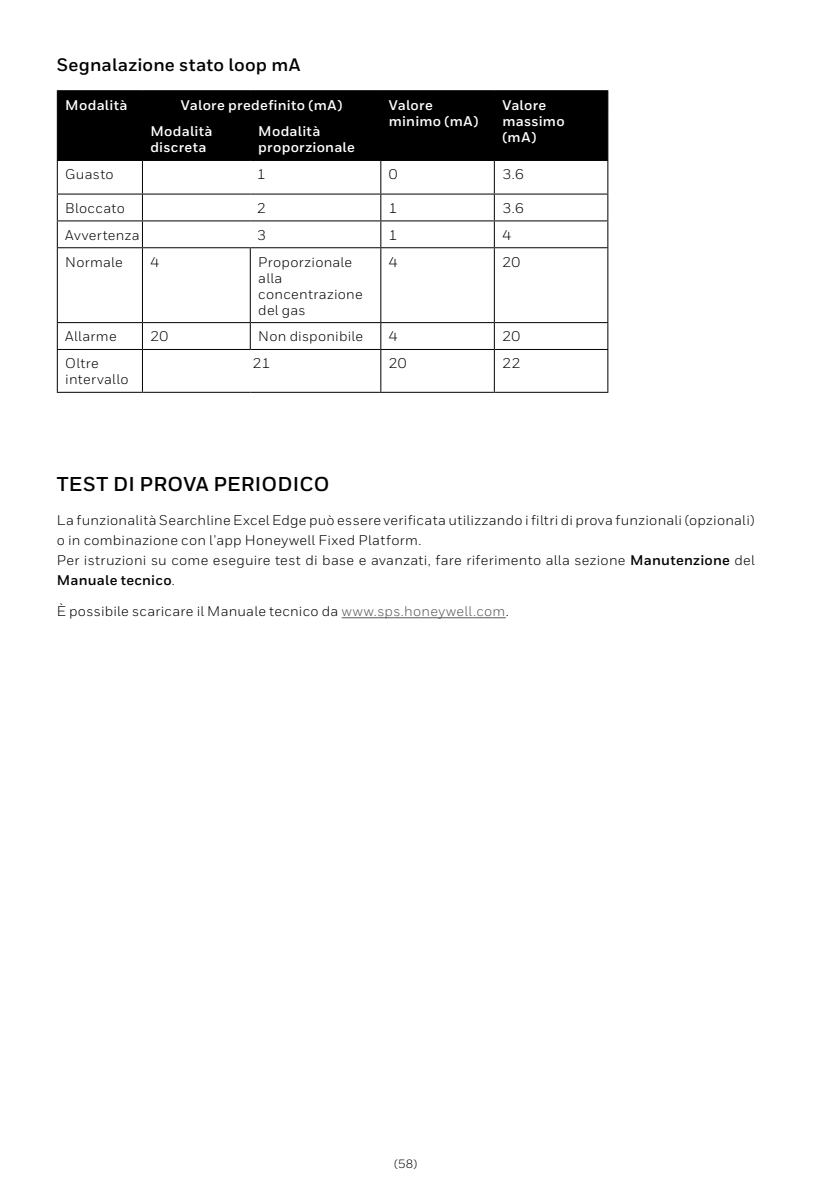
<style>
.page{position:relative;width:840px;height:1191px;background:#fff}
.page>*{position:absolute;margin:0;border:0;box-sizing:border-box;transform-origin:0 0}
.t1{font:700 20px "Honeywell Sans";letter-spacing:.005em;color:#000}
.t2{font:700 18px "Honeywell Sans";letter-spacing:.01em;color:#000}
.t3{font:14px/16px "Honeywell Sans";letter-spacing:.02em;color:#000}
.t4{font:700 14px/16px "Honeywell Sans";letter-spacing:.02em;color:#fff}
.t5{font:12px "Honeywell Sans";color:#000}
.s1{font-weight:700}
.s2{color:#58595b}
</style>
<div class="page">
<hr style="left:57px;top:90px;width:85px;height:1px;background:#000">
<hr style="left:142px;top:90px;width:108px;height:1px;background:#000">
<hr style="left:250px;top:90px;width:130px;height:1px;background:#000">
<hr style="left:380px;top:90px;width:114px;height:1px;background:#000">
<hr style="left:494px;top:90px;width:114px;height:1px;background:#000">
<div style="left:57px;top:91px;width:551px;height:69px;background:#000"></div>
<hr style="left:57px;top:118px;width:1px;height:42px;background:#000">
<hr style="left:142px;top:117px;width:108px;height:1px;background:#000">
<hr style="left:142px;top:118px;width:1px;height:42px;background:#000">
<hr style="left:250px;top:117px;width:131px;height:1px;background:#000">
<hr style="left:250px;top:118px;width:1px;height:42px;background:#000">
<hr style="left:380px;top:118px;width:1px;height:42px;background:#000">
<hr style="left:493px;top:118px;width:1px;height:42px;background:#000">
<hr style="left:607px;top:118px;width:1px;height:42px;background:#000">
<hr style="left:57px;top:160px;width:85px;height:1px;background:#000">
<hr style="left:57px;top:161px;width:1px;height:32px;background:#000">
<hr style="left:142px;top:160px;width:108px;height:1px;background:#000">
<hr style="left:142px;top:161px;width:1px;height:32px;background:#000">
<hr style="left:250px;top:160px;width:130px;height:1px;background:#000">
<hr style="left:380px;top:160px;width:114px;height:1px;background:#000">
<hr style="left:380px;top:161px;width:1px;height:32px;background:#000">
<hr style="left:494px;top:160px;width:114px;height:1px;background:#000">
<hr style="left:493px;top:161px;width:1px;height:32px;background:#000">
<hr style="left:607px;top:161px;width:1px;height:32px;background:#000">
<hr style="left:57px;top:193px;width:85px;height:1px;background:#000">
<hr style="left:142px;top:193px;width:108px;height:1px;background:#000">
<hr style="left:250px;top:193px;width:130px;height:1px;background:#000">
<hr style="left:380px;top:193px;width:114px;height:1px;background:#000">
<hr style="left:494px;top:193px;width:114px;height:1px;background:#000">
<hr style="left:57px;top:220px;width:85px;height:1px;background:#000">
<svg style="left:57px;top:194px;width:1px;height:53px"></svg>
<hr style="left:142px;top:220px;width:108px;height:1px;background:#000">
<svg style="left:142px;top:194px;width:1px;height:53px"></svg>
<hr style="left:250px;top:220px;width:130px;height:1px;background:#000">
<hr style="left:380px;top:220px;width:114px;height:1px;background:#000">
<svg style="left:380px;top:194px;width:1px;height:53px"></svg>
<hr style="left:494px;top:220px;width:114px;height:1px;background:#000">
<svg style="left:493px;top:194px;width:1px;height:53px"></svg>
<svg style="left:607px;top:194px;width:1px;height:53px"></svg>
<hr style="left:57px;top:247px;width:85px;height:1px;background:#000">
<hr style="left:57px;top:248px;width:1px;height:74px;background:#000">
<hr style="left:142px;top:247px;width:108px;height:1px;background:#000">
<hr style="left:142px;top:248px;width:1px;height:74px;background:#000">
<hr style="left:250px;top:247px;width:130px;height:1px;background:#000">
<hr style="left:250px;top:248px;width:1px;height:74px;background:#000">
<hr style="left:380px;top:247px;width:114px;height:1px;background:#000">
<hr style="left:380px;top:248px;width:1px;height:74px;background:#000">
<hr style="left:494px;top:247px;width:114px;height:1px;background:#000">
<hr style="left:493px;top:248px;width:1px;height:74px;background:#000">
<hr style="left:607px;top:248px;width:1px;height:74px;background:#000">
<hr style="left:57px;top:322px;width:85px;height:1px;background:#000">
<svg style="left:57px;top:323px;width:1px;height:26px"></svg>
<hr style="left:142px;top:322px;width:108px;height:1px;background:#000">
<svg style="left:142px;top:323px;width:1px;height:26px"></svg>
<hr style="left:250px;top:322px;width:130px;height:1px;background:#000">
<svg style="left:250px;top:323px;width:1px;height:26px"></svg>
<hr style="left:380px;top:322px;width:114px;height:1px;background:#000">
<svg style="left:380px;top:323px;width:1px;height:26px"></svg>
<hr style="left:494px;top:322px;width:114px;height:1px;background:#000">
<svg style="left:493px;top:323px;width:1px;height:26px"></svg>
<svg style="left:607px;top:323px;width:1px;height:26px"></svg>
<hr style="left:57px;top:349px;width:85px;height:1px;background:#000">
<hr style="left:57px;top:350px;width:1px;height:42px;background:#000">
<hr style="left:142px;top:349px;width:108px;height:1px;background:#000">
<hr style="left:142px;top:350px;width:1px;height:42px;background:#000">
<hr style="left:250px;top:349px;width:130px;height:1px;background:#000">
<hr style="left:380px;top:349px;width:114px;height:1px;background:#000">
<hr style="left:380px;top:350px;width:1px;height:42px;background:#000">
<hr style="left:494px;top:349px;width:114px;height:1px;background:#000">
<hr style="left:493px;top:350px;width:1px;height:42px;background:#000">
<hr style="left:607px;top:350px;width:1px;height:42px;background:#000">
<hr style="left:57px;top:392px;width:85px;height:1px;background:#000">
<hr style="left:142px;top:392px;width:108px;height:1px;background:#000">
<hr style="left:250px;top:392px;width:130px;height:1px;background:#000">
<hr style="left:380px;top:392px;width:114px;height:1px;background:#000">
<hr style="left:494px;top:392px;width:114px;height:1px;background:#000">
<hr style="left:341px;top:617px;width:164px;height:1px;background:#58595b">
<p class="t2" style="left:57px;top:53px;width:245px">Segnalazione stato loop mA</p>
<p class="t4" style="left:65px;top:97px;width:64px">Modalità</p>
<p class="t4" style="left:181px;top:97px;width:163px">Valore predefinito (mA)</p>
<p class="t4" style="left:388px;top:97px;width:91px">Valore minimo (mA)</p>
<p class="t4" style="left:502px;top:97px;width:64px">Valore massimo</p>
<p class="t4" style="left:150px;top:124px;width:64px">Modalità</p>
<p class="t4" style="left:502px;top:129px;width:35px">(mA)</p>
<p class="t4" style="left:150px;top:140px;width:58px">discreta</p>
<p class="t4" style="left:258px;top:124px;width:98px">Modalità proporzionale</p>
<p class="t3" style="left:65px;top:166px;width:50px">Guasto</p>
<p class="t3" style="left:257px;top:166px;width:10px">1</p>
<p class="t3" style="left:388px;top:166px;width:10px">0</p>
<p class="t3" style="left:502px;top:166px;width:23px">3.6</p>
<p class="t3" style="left:65px;top:200px;width:61px">Bloccato</p>
<p class="t3" style="left:257px;top:200px;width:10px">2</p>
<p class="t3" style="left:388px;top:200px;width:10px">1</p>
<p class="t3" style="left:502px;top:200px;width:23px">3.6</p>
<p class="t3" style="left:65px;top:227px;width:76px">Avvertenza</p>
<p class="t3" style="left:257px;top:227px;width:10px">3</p>
<p class="t3" style="left:388px;top:227px;width:10px">1</p>
<p class="t3" style="left:502px;top:227px;width:10px">4</p>
<p class="t3" style="left:65px;top:254px;width:59px">Normale</p>
<p class="t3" style="left:150px;top:254px;width:10px">4</p>
<p class="t3" style="left:258px;top:254px;width:106px">Proporzionale alla concentrazione del gas</p>
<p class="t3" style="left:388px;top:254px;width:10px">4</p>
<p class="t3" style="left:502px;top:254px;width:19px">20</p>
<p class="t3" style="left:65px;top:329px;width:53px">Allarme</p>
<p class="t3" style="left:150px;top:329px;width:19px">20</p>
<p class="t3" style="left:258px;top:329px;width:106px">Non disponibile</p>
<p class="t3" style="left:388px;top:329px;width:10px">4</p>
<p class="t3" style="left:502px;top:329px;width:19px">20</p>
<p class="t3" style="left:65px;top:355px;width:65px">Oltre intervallo</p>
<p class="t3" style="left:252px;top:355px;width:19px">21</p>
<p class="t3" style="left:388px;top:355px;width:19px">20</p>
<p class="t3" style="left:502px;top:355px;width:20px">22</p>
<h1 class="t1" style="left:57px;top:472px;width:274px">TEST DI PROVA PERIODICO</h1>
<p class="t3" style="left:57px;top:510px;width:699px;line-height:20px">La funzionalità Searchline Excel Edge può essere verificata utilizzando i filtri di prova funzionali (opzionali) o in combinazione con l'app Honeywell Fixed Platform.<br>Per istruzioni su come eseguire test di base e avanzati, fare riferimento alla sezione <span class="s1">Manutenzione</span> del <span class="s1">Manuale tecnico</span>.</p>
<p class="t3" style="left:57px;top:603px;width:453px">È possibile scaricare il Manuale tecnico da <span class="s2">www.sps.honeywell.com</span>.</p>
<p class="t5" style="left:394px;top:1156px;width:25px">(58)</p>
</div>
